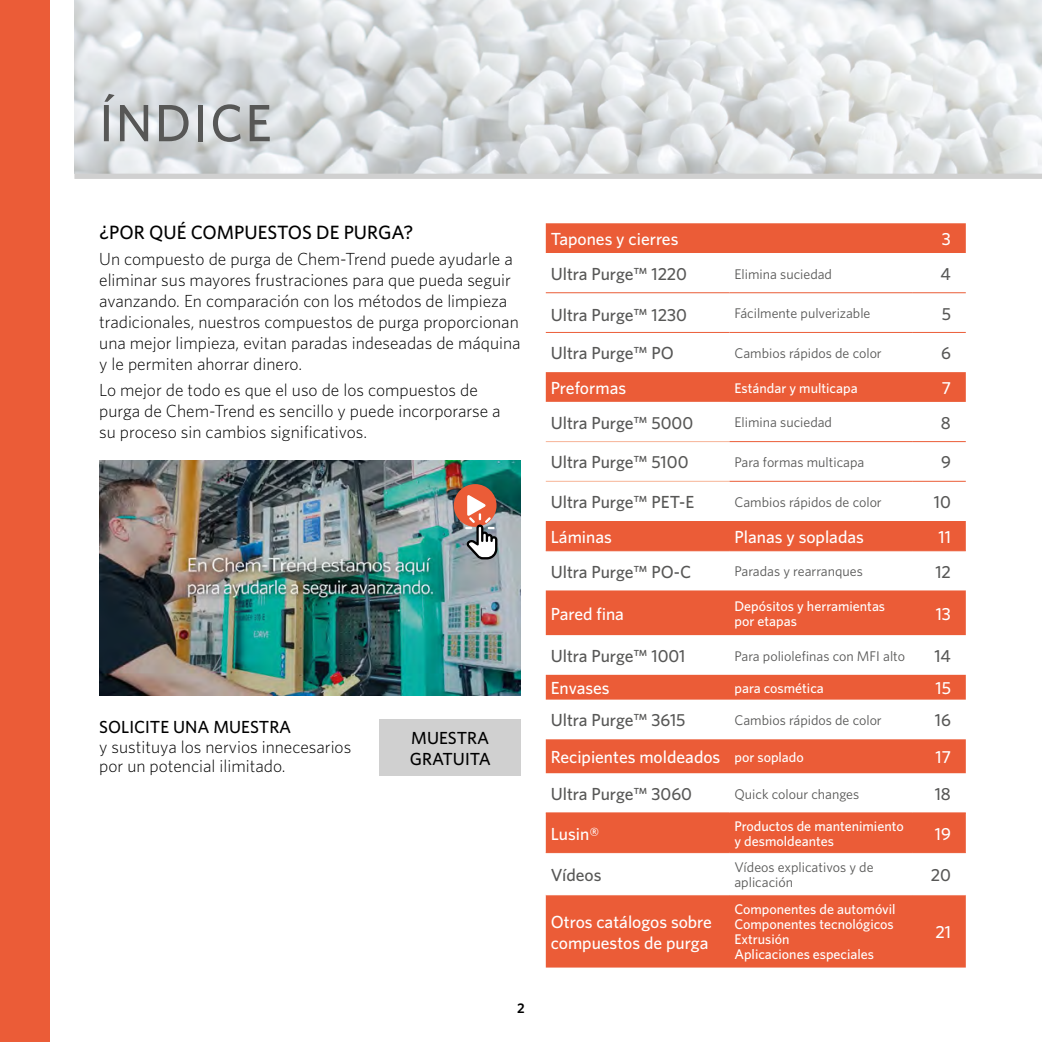
<style>
.page{position:relative;width:1042px;height:1042px;background:#fff}
.page>*{position:absolute;margin:0;border:0;box-sizing:border-box;transform-origin:0 0}
.t1{font:500 52.5px "Whitney";letter-spacing:.04em;color:#575756}
.t2{font:500 19.25px "Whitney";color:#000}
.t3{font:300 17.5px/21px "Whitney";color:#000}
.t4{font:500 17.5px "Whitney";color:#575756}
.t5{font:500 17.5px/21px "Whitney";color:#fff}
.t6{font:500 17.5px/21px "Whitney";color:#000}
.t7{font:14px/14.9px "Whitney";color:#575756}
.t8{font:500 14px/14.9px "Whitney";color:#fff}
.t9{font:600 14px "Whitney";color:#000}
.s1{font-size:14px}
</style>
<div class="page">
<div style="left:0;top:0;width:50px;height:1042px;background:#eb5c37"></div>
<img style="left:74px;top:0;width:968px;height:174px">
<div style="left:74px;top:174px;width:968px;height:5px;background:#d0d0d0"></div>
<img style="left:99px;top:460px;width:422px;height:235px">
<div style="left:454px;top:484px;width:42px;height:43px;background:#eb5c37;border-radius:50%"></div>
<svg style="left:465px;top:495px;width:32px;height:64px"></svg>
<div style="left:379px;top:719px;width:142px;height:56px;background:#d0d0d0"></div>
<div style="left:546px;top:223px;width:420px;height:744px;background:#eb5c37"></div>
<svg style="left:546px;top:253px;width:420px;height:641px"></svg>
<div style="left:546px;top:813px;width:420px;height:39px;background:#eb5c37"></div>
<hr style="left:546px;top:292px;width:183px;height:1px;background:#eb5c37">
<hr style="left:729px;top:292px;width:183px;height:1px;background:#eb5c37">
<hr style="left:912px;top:292px;width:54px;height:1px;background:#eb5c37">
<hr style="left:546px;top:332px;width:183px;height:1px;background:#eb5c37">
<hr style="left:729px;top:332px;width:183px;height:1px;background:#eb5c37">
<hr style="left:912px;top:332px;width:54px;height:1px;background:#eb5c37">
<hr style="left:546px;top:441px;width:183px;height:1px;background:#f7b497">
<hr style="left:729px;top:441px;width:183px;height:1px;background:#eb5c37">
<hr style="left:912px;top:441px;width:54px;height:1px;background:#eb5c37">
<hr style="left:546px;top:481px;width:183px;height:1px;background:#f7b497">
<hr style="left:729px;top:481px;width:183px;height:1px;background:#eb5c37">
<hr style="left:912px;top:481px;width:54px;height:1px;background:#eb5c37">
<hr style="left:546px;top:550px;width:183px;height:1px;background:#eb5c37">
<hr style="left:729px;top:550px;width:183px;height:1px;background:#eb5c37">
<hr style="left:912px;top:550px;width:54px;height:1px;background:#eb5c37">
<hr style="left:546px;top:894px;width:183px;height:1px;background:#fff">
<hr style="left:729px;top:894px;width:183px;height:1px;background:#fff">
<hr style="left:912px;top:894px;width:54px;height:1px;background:#fff">
<hr style="left:546px;top:812px;width:183px;height:1px;background:#eb5c37">
<hr style="left:729px;top:812px;width:183px;height:1px;background:#eb5c37">
<hr style="left:912px;top:812px;width:54px;height:1px;background:#eb5c37">
<hr style="left:546px;top:852px;width:183px;height:1px;background:#eb5c37">
<hr style="left:729px;top:852px;width:183px;height:1px;background:#eb5c37">
<hr style="left:912px;top:852px;width:54px;height:1px;background:#eb5c37">
<h1 class="t1" style="left:99px;top:88px;width:174px">ÍNDICE</h1>
<p class="t2" style="left:99px;top:219px;width:316px">¿POR QUÉ COMPUESTOS DE PURGA?</p>
<p class="t3" style="left:99px;top:247px;width:423px">Un compuesto de purga de Chem-Trend puede ayudarle a eliminar sus mayores frustraciones para que pueda seguir avanzando. En comparación con los métodos de limpieza tradicionales, nuestros compuestos de purga proporcionan una mejor limpieza, evitan paradas indeseadas de máquina y le permiten ahorrar dinero.</p>
<p class="t3" style="left:99px;top:378px;width:403px">Lo mejor de todo es que el uso de los compuestos de purga de Chem-Trend es sencillo y puede incorporarse a su proceso sin cambios significativos.</p>
<p class="t6" style="left:99px;top:716px;width:194px">SOLICITE UNA MUESTRA</p>
<p class="t3" style="left:99px;top:736px;width:254px;line-height:19.2px">y sustituya los nervios innecesarios por un potencial ilimitado.</p>
<p class="t6" style="left:410px;top:727px;width:82px">MUESTRA<br>GRATUITA</p>
<p class="t9" style="left:517px;top:998px;width:9px">2</p>
<p class="t5" style="left:551px;top:228px;width:129px">Tapones y cierres</p>
<p class="t5" style="left:942px;top:228px;width:10px">3</p>
<p class="t4" style="left:551px;top:262px;width:138px">Ultra Purge™ 1220</p>
<p class="t7" style="left:734px;top:266px;width:99px">Elimina suciedad</p>
<p class="t4" style="left:940px;top:262px;width:12px">4</p>
<p class="t4" style="left:551px;top:304px;width:138px">Ultra Purge™ 1230</p>
<p class="t7" style="left:734px;top:305px;width:138px">Fácilmente pulverizable</p>
<p class="t4" style="left:941px;top:302px;width:11px">5</p>
<p class="t4" style="left:551px;top:342px;width:125px">Ultra Purge™ PO</p>
<p class="t7" style="left:734px;top:345px;width:149px">Cambios rápidos de color</p>
<p class="t4" style="left:941px;top:342px;width:11px">6</p>
<p class="t5" style="left:551px;top:377px;width:77px">Preformas</p>
<p class="t8" style="left:734px;top:380px;width:125px">Estándar y multicapa</p>
<p class="t5" style="left:941px;top:377px;width:11px">7</p>
<p class="t4" style="left:551px;top:411px;width:144px">Ultra Purge™ 5000</p>
<p class="t7" style="left:734px;top:415px;width:99px">Elimina suciedad</p>
<p class="t4" style="left:941px;top:411px;width:11px">8</p>
<p class="t4" style="left:551px;top:451px;width:139px">Ultra Purge™ 5100</p>
<p class="t7" style="left:734px;top:454px;width:131px">Para formas multicapa</p>
<p class="t4" style="left:941px;top:451px;width:11px">9</p>
<p class="t4" style="left:551px;top:490px;width:145px">Ultra Purge™ PET-E</p>
<p class="t7" style="left:734px;top:494px;width:149px">Cambios rápidos de color</p>
<p class="t4" style="left:934px;top:490px;width:19px">10</p>
<p class="t5" style="left:551px;top:526px;width:63px">Láminas</p>
<p class="t5" style="left:734px;top:526px;width:131px">Planas y sopladas</p>
<p class="t5" style="left:938px;top:526px;width:14px">11</p>
<p class="t4" style="left:551px;top:560px;width:142px">Ultra Purge™ PO-C</p>
<p class="t7" style="left:734px;top:563px;width:130px">Paradas y rearranques</p>
<p class="t4" style="left:935px;top:560px;width:17px">12</p>
<p class="t5" style="left:551px;top:603px;width:75px">Pared fina</p>
<p class="t8" style="left:734px;top:598px;width:152px">Depósitos y herramientas por etapas</p>
<p class="t5" style="left:935px;top:603px;width:17px">13</p>
<p class="t4" style="left:551px;top:644px;width:136px">Ultra Purge™ 1001</p>
<p class="t7" style="left:734px;top:648px;width:172px">Para poliolefinas con MFI alto</p>
<p class="t4" style="left:934px;top:644px;width:18px">14</p>
<p class="t5" style="left:551px;top:677px;width:60px">Envases</p>
<p class="t8" style="left:734px;top:680px;width:91px">para cosmética</p>
<p class="t5" style="left:935px;top:677px;width:17px">15</p>
<p class="t4" style="left:551px;top:709px;width:136px">Ultra Purge™ 3615</p>
<p class="t7" style="left:734px;top:712px;width:149px">Cambios rápidos de color</p>
<p class="t4" style="left:935px;top:709px;width:18px">16</p>
<p class="t5" style="left:551px;top:746px;width:255px">Recipientes moldeados <span class="s1">por soplado</span></p>
<p class="t5" style="left:935px;top:746px;width:17px">17</p>
<p class="t4" style="left:551px;top:782px;width:143px">Ultra Purge™ 3060</p>
<p class="t7" style="left:734px;top:786px;width:126px">Quick colour changes</p>
<p class="t4" style="left:935px;top:782px;width:18px">18</p>
<p class="t5" style="left:551px;top:823px;width:50px">Lusin®</p>
<p class="t8" style="left:734px;top:818px;width:171px">Productos de mantenimiento y desmoldeantes</p>
<p class="t5" style="left:935px;top:823px;width:18px">19</p>
<p class="t4" style="left:551px;top:863px;width:52px">Vídeos</p>
<p class="t7" style="left:734px;top:859px;width:141px">Vídeos explicativos y de aplicación</p>
<p class="t4" style="left:931px;top:863px;width:22px">20</p>
<p class="t5" style="left:551px;top:911px;width:163px">Otros catálogos sobre compuestos de purga</p>
<p class="t8" style="left:734px;top:902px;width:163px">Componentes de automóvil<br>Componentes tecnológicos<br>Extrusión<br>Aplicaciones especiales</p>
<p class="t5" style="left:935px;top:921px;width:17px">21</p>
</div>
